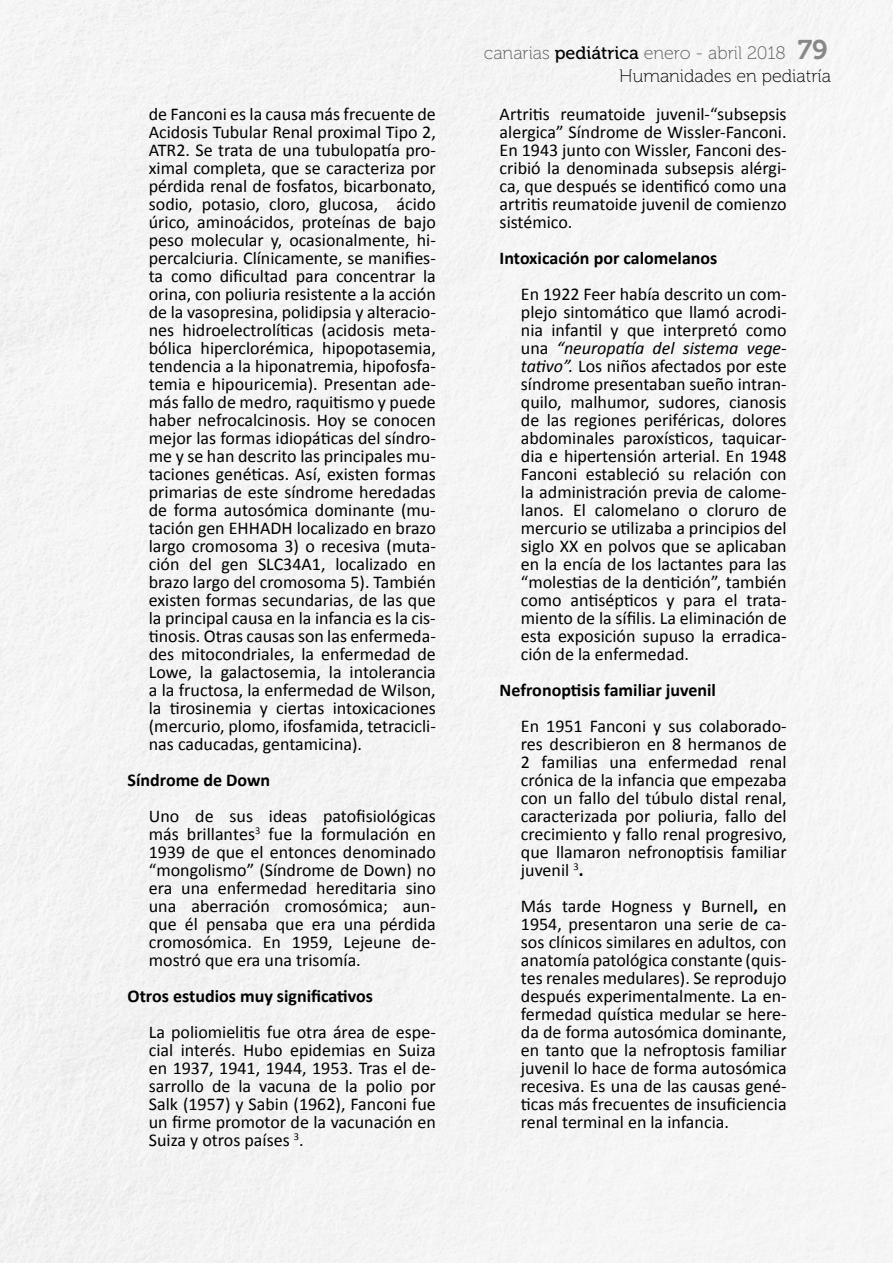
<style>
.page{position:relative;width:893px;height:1263px;background:#fff}
.page>*{position:absolute;margin:0;border:0;box-sizing:border-box;transform-origin:0 0}
.t1{font:18px/18px "Calibri";color:#000;text-align:justify}
.t2{font:700 18px "Calibri";color:#000}
.t3{font:18px "Museo 100";color:#58585a}
.t4{font:18px "Museo 100";color:#000}
.s1{font-family:"Museo 500";color:#000}
.s2{font-family:"Museo 700";font-size:27px;color:#87888a}
.s3{font-style:italic}
.s4{font-weight:700}
</style>
<div class="page">
<p class="t1" style="left:149px;top:104px;width:289px">de Fanconi es la causa más frecuente de Acidosis Tubular Renal proximal Tipo 2, ATR2. Se trata de una tubulopatía pro&shy;ximal completa, que se caracteriza por pérdida renal de fosfatos, bicarbonato, sodio, potasio, cloro, glucosa, ácido úrico, aminoácidos, proteínas de bajo peso molecular y, ocasionalmente, hi&shy;percalciuria. Clínicamente, se manifies&shy;ta como dificultad para concentrar la orina, con poliuria resistente a la acción de la vasopresina, polidipsia y alteracio&shy;nes hidroelectrolíticas (acidosis meta&shy;bólica hiperclorémica, hipopotasemia, tendencia a la hiponatremia, hipofosfa&shy;temia e hipouricemia). Presentan ade&shy;más fallo de medro, raquitismo y puede haber nefrocalcinosis. Hoy se conocen mejor las formas idiopáticas del síndro&shy;me y se han descrito las principales mu&shy;taciones genéticas. Así, existen formas primarias de este síndrome heredadas de forma autosómica dominante (mu&shy;tación gen EHHADH localizado en brazo largo cromosoma 3) o recesiva (muta&shy;ción del gen SLC34A1, localizado en brazo largo del cromosoma 5). También existen formas secundarias, de las que la principal causa en la infancia es la cis&shy;tinosis. Otras causas son las enfermeda&shy;des mitocondriales, la enfermedad de Lowe, la galactosemia, la intolerancia a la fructosa, la enfermedad de Wilson, la tirosinemia y ciertas intoxicaciones (mercurio, plomo, ifosfamida, tetracicli&shy;nas caducadas, gentamicina).</p>
<p class="t2" style="left:128px;top:769px;width:144px">Síndrome de Down</p>
<p class="t1" style="left:149px;top:806px;width:289px">Uno de sus ideas patofisiológicas más brillantes<sup>3</sup> fue la formulación en 1939 de que el entonces denominado “mongolismo” (Síndrome de Down) no era una enfermedad hereditaria sino una aberración cromosómica; aun&shy;que él pensaba que era una pérdida cromosómica. En 1959, Lejeune de&shy;mostró que era una trisomía.</p>
<p class="t2" style="left:128px;top:985px;width:247px">Otros estudios muy significativos</p>
<p class="t1" style="left:149px;top:1022px;width:289px">La poliomielitis fue otra área de espe&shy;cial interés. Hubo epidemias en Suiza en 1937, 1941, 1944, 1953. Tras el de&shy;sarrollo de la vacuna de la polio por Salk (1957) y Sabin (1962), Fanconi fue un firme promotor de la vacunación en Suiza y otros países <sup>3</sup>.</p>
<p class="t3" style="left:484px;top:43px;width:345px">canarias <span class="s1">pediátrica</span> enero - abril 2018 <span class="s2">79</span></p>
<p class="t4" style="left:619px;top:66px;width:213px">Humanidades en pediatría</p>
<p class="t1" style="left:500px;top:104px;width:289px">Artritis reumatoide juvenil-“subsepsis alergica” Síndrome de Wissler-Fanconi.<br>En 1943 junto con Wissler, Fanconi des&shy;cribió la denominada subsepsis alérgi&shy;ca, que después se identificó como una artritis reumatoide juvenil de comienzo sistémico.</p>
<p class="t2" style="left:500px;top:247px;width:219px">Intoxicación por calomelanos</p>
<p class="t1" style="left:521px;top:284px;width:267px">En 1922 Feer había descrito un com&shy;plejo sintomático que llamó acrodi&shy;nia infantil y que interpretó como una <span class="s3">“neuropatía del sistema vege&shy;tativo”.</span> Los niños afectados por este síndrome presentaban sueño intran&shy;quilo, malhumor, sudores, cianosis de las regiones periféricas, dolores abdominales paroxísticos, taquicar&shy;dia e hipertensión arterial. En 1948<br>Fanconi estableció su relación con la administración previa de calome&shy;lanos. El calomelano o cloruro de mercurio se utilizaba a principios del siglo XX en polvos que se aplicaban en la encía de los lactantes para las “molestias de la dentición”, también como antisépticos y para el trata&shy;miento de la sífilis. La eliminación de esta exposición supuso la erradica&shy;ción de la enfermedad.</p>
<p class="t2" style="left:500px;top:679px;width:218px">Nefronoptisis familiar juvenil</p>
<p class="t1" style="left:521px;top:716px;width:267px">En 1951 Fanconi y sus colaborado&shy;res describieron en 8 hermanos de 2 familias una enfermedad renal crónica de la infancia que empezaba con un fallo del túbulo distal renal, caracterizada por poliuria, fallo del crecimiento y fallo renal progresivo, que llamaron nefronoptisis familiar juvenil <sup>3</sup><span class="s4">.</span></p>
<p class="t1" style="left:521px;top:896px;width:267px">Más tarde Hogness y Burnell<span class="s4">,</span> en 1954, presentaron una serie de ca&shy;sos clínicos similares en adultos, con anatomía patológica constante (quis&shy;tes renales medulares). Se reprodujo después experimentalmente. La en&shy;fermedad quística medular se here&shy;da de forma autosómica dominante, en tanto que la nefroptosis familiar juvenil lo hace de forma autosómica recesiva. Es una de las causas gené&shy;ticas más frecuentes de insuficiencia renal terminal en la infancia.</p>
</div>
